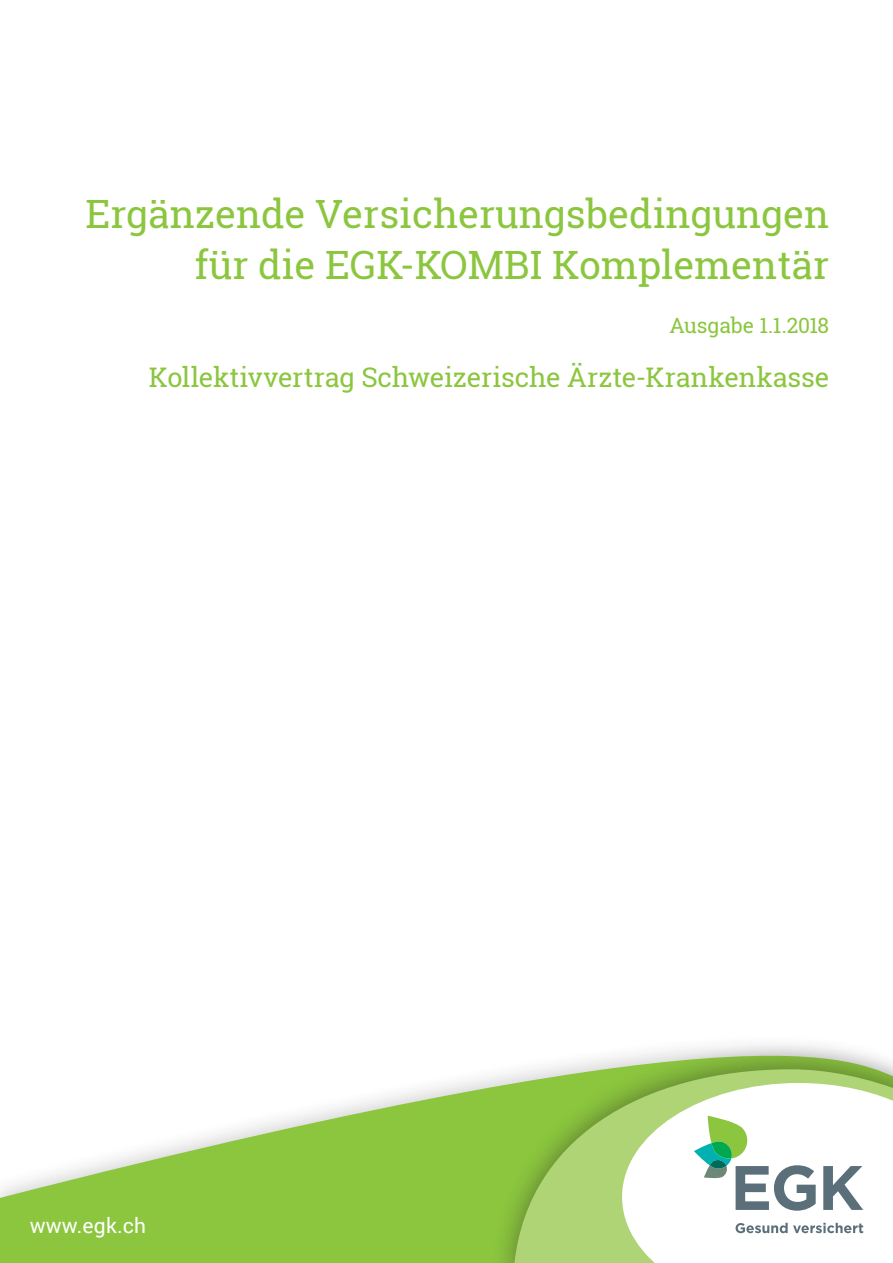
<style>
.page{position:relative;width:893px;height:1263px;background:#fff}
.page>*{position:absolute;margin:0;border:0;box-sizing:border-box;transform-origin:0 0}
.t1{font:39px/51px "Roboto Slab";color:#8bc63e;text-align:right}
.t2{font:27px "Roboto Slab";letter-spacing:-.01em;color:#8bc63e}
.t3{font:21px "Roboto Slab";letter-spacing:-.005em;color:#8bc63e}
.t4{font:21px "Roboto";letter-spacing:.01em;color:#fff}
</style>
<div class="page">
<svg style="left:0;top:1077px;width:490px;height:186px;fill:#8bc63e"></svg>
<div style="left:490px;top:1041px;width:403px;height:222px;background:#231f20;opacity:.4"></div>
<svg style="left:513px;top:1069px;width:380px;height:194px;fill:#aed475"></svg>
<svg style="left:622px;top:1083px;width:271px;height:180px"></svg>
<svg style="left:694px;top:1116px;width:122px;height:95px"></svg>
<svg style="left:823px;top:1166px;width:40px;height:44px"></svg>
<svg style="left:736px;top:1223px;width:127px;height:10px"></svg>
<p class="t1" style="left:85px;top:188px;width:745px">Ergänzende Versicherungsbedingungen für die EGK-KOMBI Komplementär</p>
<p class="t3" style="left:669px;top:311px;width:161px">Ausgabe 1.1.2018</p>
<p class="t2" style="left:149px;top:358px;width:682px">Kollektivvertrag Schweizerische Ärzte-Krankenkasse</p>
<p class="t4" style="left:30px;top:1211px;width:118px">www.egk.ch</p>
</div>
